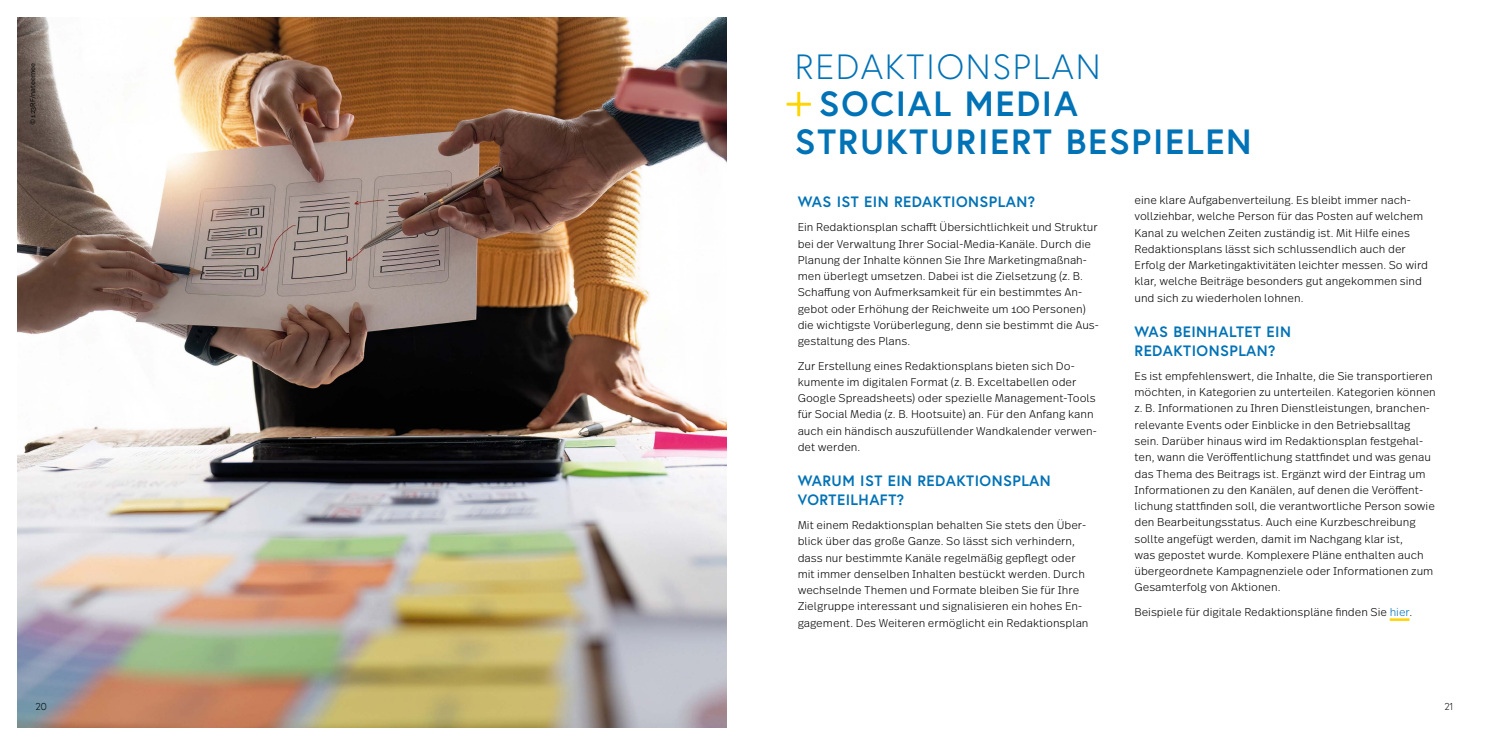
<style>
.page{position:relative;width:1489px;height:745px;background:#fff}
.page>*{position:absolute;margin:0;border:0;box-sizing:border-box;transform-origin:0 0}
.t1{font:700 35px/37.5px "Europa";letter-spacing:.05em;color:#0072b6}
.t2{font:300 35px "Europa";letter-spacing:.05em;color:#0072b6}
.t3{font:700 15px/18.8px "Europa";letter-spacing:.03em;color:#0072b6}
.t4{font:300 11.25px/16.2px "Real Text Pro";color:#000}
.t5{font:300 10px "Europa";color:#000}
.t6{font:300 6.88px "Real Text Pro";color:#000}
.s1{color:#0072b6}
</style>
<div class="page">
<img style="left:18px;top:18px;width:708px;height:708px">
<hr style="left:1389px;top:618px;width:20px;height:2px;background:#ffd500">
<svg style="left:786px;top:92px;width:25px;height:24px"></svg>
<p class="t6" style="left:28px;top:125px;width:64px;rotate:-90deg">© 123RF/nateemee</p>
<h1 class="t2" style="left:794px;top:45px;width:307px">REDAKTIONSPLAN</h1>
<h1 class="t1" style="left:794px;top:84px;width:458px;text-indent:24px">SOCIAL MEDIA<br>STRUKTURIERT BESPIELEN</h1>
<h2 class="t3" style="left:797px;top:192px;width:239px">WAS IST EIN REDAKTIONSPLAN?</h2>
<p class="t4" style="left:797px;top:218px;width:303px">Ein Redaktionsplan schafft Übersichtlichkeit und Struktur bei der Verwaltung Ihrer Social-Media-Kanäle. Durch die Planung der Inhalte können Sie Ihre Marketingmaßnah&shy;men überlegt umsetzen. Dabei ist die Zielsetzung (z. B.<br>Schaffung von Aufmerksamkeit für ein bestimmtes An&shy;gebot oder Erhöhung der Reichweite um 100 Personen) die wichtigste Vorüberlegung, denn sie bestimmt die Aus&shy;gestaltung des Plans.</p>
<p class="t4" style="left:797px;top:356px;width:300px">Zur Erstellung eines Redaktionsplans bieten sich Do&shy;kumente im digitalen Format (z. B. Exceltabellen oder Google Spreadsheets) oder spezielle Management-Tools für Social Media (z. B. Hootsuite) an. Für den Anfang kann auch ein händisch auszufüllender Wandkalender verwen&shy;det werden.</p>
<h2 class="t3" style="left:797px;top:470px;width:255px">WARUM IST EIN REDAKTIONSPLAN<br>VORTEILHAFT?</h2>
<p class="t4" style="left:797px;top:516px;width:292px">Mit einem Redaktionsplan behalten Sie stets den Über&shy;blick über das große Ganze. So lässt sich verhindern, dass nur bestimmte Kanäle regelmäßig gepflegt oder mit immer denselben Inhalten bestückt werden. Durch wechselnde Themen und Formate bleiben Sie für Ihre Zielgruppe interessant und signalisieren ein hohes En&shy;gagement. Des Weiteren ermöglicht ein Redaktionsplan</p>
<p class="t4" style="left:1134px;top:191px;width:295px">eine klare Aufgabenverteilung. Es bleibt immer nach&shy;vollziehbar, welche Person für das Posten auf welchem Kanal zu welchen Zeiten zuständig ist. Mit Hilfe eines Redaktionsplans lässt sich schlussendlich auch der Erfolg der Marketingaktivitäten leichter messen. So wird klar, welche Beiträge besonders gut angekommen sind und sich zu wiederholen lohnen.</p>
<h2 class="t3" style="left:1134px;top:321px;width:158px">WAS BEINHALTET EIN<br>REDAKTIONSPLAN?</h2>
<p class="t4" style="left:1134px;top:367px;width:303px">Es ist empfehlenswert, die Inhalte, die Sie transportieren möchten, in Kategorien zu unterteilen. Kategorien können z. B. Informationen zu Ihren Dienstleistungen, branchen&shy;relevante Events oder Einblicke in den Betriebsalltag sein. Darüber hinaus wird im Redaktionsplan festgehal&shy;ten, wann die Veröffentlichung stattfindet und was genau das Thema des Beitrags ist. Ergänzt wird der Eintrag um Informationen zu den Kanälen, auf denen die Veröffent&shy;lichung stattfinden soll, die verantwortliche Person sowie den Bearbeitungsstatus. Auch eine Kurzbeschreibung sollte angefügt werden, damit im Nachgang klar ist,<br>was gepostet wurde. Komplexere Pläne enthalten auch übergeordnete Kampagnenziele oder Informationen zum Gesamterfolg von Aktionen.</p>
<p class="t4" style="left:1134px;top:602px;width:279px">Beispiele für digitale Redaktionspläne finden Sie <span class="s1">hier</span>.</p>
<p class="t5" style="left:35px;top:700px;width:13px">20</p>
<p class="t5" style="left:1444px;top:700px;width:11px">21</p>
</div>
